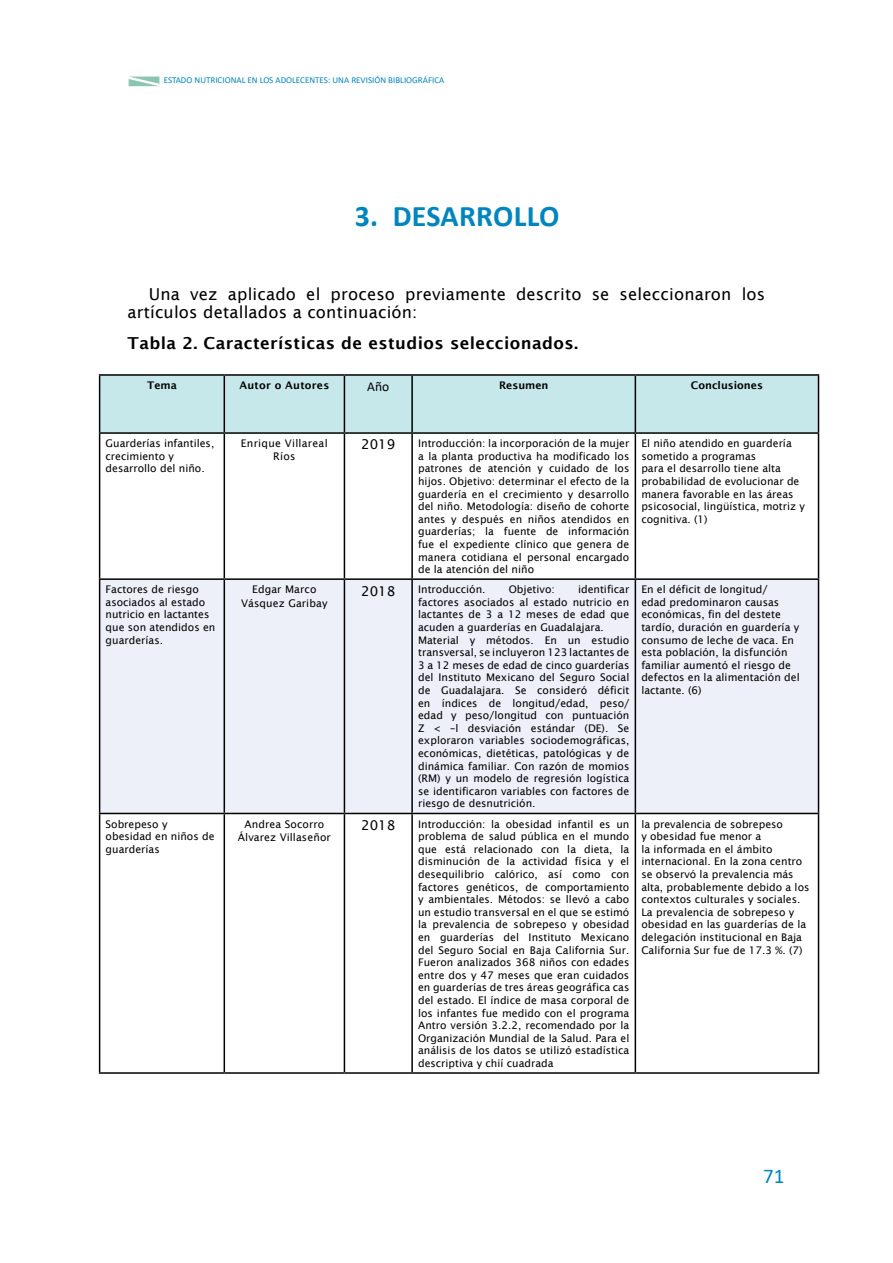
<style>
.page{position:relative;width:893px;height:1263px;background:#fff}
.page>*{position:absolute;margin:0;border:0;box-sizing:border-box;transform-origin:0 0}
.t1{font:700 30px "Calibri";letter-spacing:.01em;color:#0086bd}
.t2{font:21px "Calibri";color:#0086bd}
.t3{font:16.5px/18px "Lucida Sans";letter-spacing:.01em;color:#000}
.t4{font:600 16.5px "Lucida Sans";letter-spacing:.025em;color:#000}
.t5{font:13.5px "Lucida Sans";color:#000}
.t6{font:13.5px "Calibri";color:#000}
.t7{font:10.5px/12.6px "Lucida Sans";color:#000}
.t8{font:600 10.5px "Lucida Sans";color:#000}
.t9{font:10.5px/12.6px "Lucida Sans";letter-spacing:.025em;color:#000;text-align:center}
.t10{font:600 10.5px "Lucida Sans";letter-spacing:.025em;color:#000}
.t11{font:9px "Calibri";color:#0086bd}
</style>
<div class="page">
<svg style="left:129px;top:77px;width:30px;height:9px"></svg>
<div style="left:100px;top:376px;width:718px;height:56px;background:#c6e8eb"></div>
<div style="left:100px;top:580px;width:718px;height:233px;background:#eef0f9"></div>
<hr style="left:224px;top:374px;width:120px;height:2px;background:#000">
<hr style="left:224px;top:376px;width:1px;height:56px;background:#000">
<hr style="left:344px;top:374px;width:68px;height:2px;background:#000">
<hr style="left:344px;top:376px;width:1px;height:56px;background:#000">
<hr style="left:412px;top:374px;width:223px;height:2px;background:#000">
<hr style="left:411px;top:376px;width:2px;height:56px;background:#000">
<hr style="left:635px;top:374px;width:184px;height:2px;background:#000">
<hr style="left:635px;top:376px;width:1px;height:56px;background:#000">
<hr style="left:818px;top:376px;width:1px;height:56px;background:#000">
<hr style="left:99px;top:434px;width:1px;height:144px;background:#000">
<hr style="left:224px;top:432px;width:120px;height:2px;background:#000">
<hr style="left:224px;top:434px;width:1px;height:144px;background:#000">
<hr style="left:344px;top:432px;width:68px;height:2px;background:#000">
<hr style="left:344px;top:434px;width:1px;height:144px;background:#000">
<hr style="left:412px;top:432px;width:223px;height:2px;background:#000">
<hr style="left:411px;top:434px;width:2px;height:144px;background:#000">
<hr style="left:635px;top:432px;width:184px;height:2px;background:#000">
<hr style="left:635px;top:434px;width:1px;height:144px;background:#000">
<hr style="left:818px;top:434px;width:1px;height:144px;background:#000">
<hr style="left:99px;top:578px;width:125px;height:2px;background:#000">
<hr style="left:99px;top:580px;width:1px;height:233px;background:#000">
<hr style="left:224px;top:578px;width:120px;height:2px;background:#000">
<hr style="left:224px;top:580px;width:1px;height:233px;background:#000">
<hr style="left:344px;top:578px;width:68px;height:2px;background:#000">
<hr style="left:344px;top:580px;width:1px;height:233px;background:#000">
<hr style="left:412px;top:578px;width:223px;height:2px;background:#000">
<hr style="left:411px;top:580px;width:2px;height:233px;background:#000">
<hr style="left:635px;top:578px;width:184px;height:2px;background:#000">
<hr style="left:635px;top:580px;width:1px;height:233px;background:#000">
<hr style="left:818px;top:580px;width:1px;height:233px;background:#000">
<hr style="left:99px;top:813px;width:125px;height:1px;background:#000">
<hr style="left:99px;top:814px;width:1px;height:258px;background:#000">
<hr style="left:224px;top:813px;width:120px;height:1px;background:#000">
<hr style="left:224px;top:814px;width:1px;height:258px;background:#000">
<hr style="left:344px;top:813px;width:68px;height:1px;background:#000">
<hr style="left:344px;top:814px;width:1px;height:258px;background:#000">
<hr style="left:412px;top:813px;width:223px;height:1px;background:#000">
<hr style="left:411px;top:814px;width:2px;height:258px;background:#000">
<hr style="left:635px;top:813px;width:184px;height:1px;background:#000">
<hr style="left:635px;top:814px;width:1px;height:258px;background:#000">
<hr style="left:818px;top:814px;width:1px;height:258px;background:#000">
<hr style="left:99px;top:1072px;width:125px;height:2px;background:#000">
<hr style="left:224px;top:1072px;width:120px;height:2px;background:#000">
<hr style="left:344px;top:1072px;width:68px;height:2px;background:#000">
<hr style="left:412px;top:1072px;width:223px;height:2px;background:#000">
<hr style="left:635px;top:1072px;width:184px;height:2px;background:#000">
<hr style="left:99px;top:374px;width:125px;height:2px;background:#000">
<hr style="left:99px;top:376px;width:1px;height:56px;background:#000">
<hr style="left:99px;top:432px;width:125px;height:2px;background:#000">
<p class="t11" style="left:164px;top:74px;width:282px">ESTADO NUTRICIONAL EN LOS ADOLECENTES: UNA REVISIÓN BIBLIOGRÁFICA</p>
<h1 class="t1" style="left:355px;top:195px;width:206px">3. DESARROLLO</h1>
<h3 class="t3" style="left:128px;top:285px;width:639px;text-indent:21px">Una vez aplicado el proceso previamente descrito se seleccionaron los artículos detallados a continuación:</h3>
<h3 class="t4" style="left:128px;top:333px;width:452px">Tabla 2. Características de estudios seleccionados.</h3>
<p class="t8" style="left:147px;top:379px;width:31px">Tema</p>
<p class="t10" style="left:239px;top:379px;width:91px">Autor o Autores</p>
<p class="t6" style="left:367px;top:377px;width:24px">Año</p>
<p class="t8" style="left:499px;top:379px;width:51px">Resumen</p>
<p class="t8" style="left:691px;top:379px;width:74px">Conclusiones</p>
<p class="t7" style="left:106px;top:437px;width:110px">Guarderías infantiles, crecimiento y desarrollo del niño.</p>
<p class="t9" style="left:241px;top:437px;width:88px">Enrique Villareal<br>Ríos</p>
<p class="t5" style="left:361px;top:437px;width:36px">2019</p>
<p class="t7" style="left:418px;top:437px;width:213px;text-align:justify">Introducción: la incorporación de la mujer a la planta productiva ha modificado los patrones de atención y cuidado de los hijos. Objetivo: determinar el efecto de la guardería en el crecimiento y desarrollo del niño. Metodología: diseño de cohorte antes y después en niños atendidos en guarderías; la fuente de información fue el expediente clínico que genera de manera cotidiana el personal encargado de la atención del niño</p>
<p class="t7" style="left:641px;top:437px;width:165px">El niño atendido en guardería sometido a programas<br>para el desarrollo tiene alta probabilidad de evolucionar de manera favorable en las áreas psicosocial, lingüística, motriz y cognitiva. (1)</p>
<p class="t7" style="left:106px;top:583px;width:111px">Factores de riesgo asociados al estado nutricio en lactantes que son atendidos en guarderías.</p>
<p class="t7" style="left:241px;top:583px;width:88px;line-height:13.5px;text-align:center">Edgar Marco<br>Vásquez Garibay</p>
<p class="t5" style="left:361px;top:583px;width:36px">2018</p>
<p class="t7" style="left:418px;top:583px;width:69px">Introducción.</p>
<p class="t7" style="left:509px;top:583px;width:47px">Objetivo:</p>
<p class="t7" style="left:418px;top:583px;width:213px;text-indent:160px">identificar factores asociados al estado nutricio en lactantes de 3 a 12 meses de edad que acuden a guarderías en Guadalajara.<br>Material y métodos. En un estudio transversal, se incluyeron 123 lactantes de 3 a 12 meses de edad de cinco guarderías del Instituto Mexicano del Seguro Social de Guadalajara. Se consideró déficit en índices de longitud/edad, peso/ edad y peso/longitud con puntuación Z &lt; –l desviación estándar (DE). Se exploraron variables sociodemográficas, económicas, dietéticas, patológicas y de dinámica familiar. Con razón de momios (RM) y un modelo de regresión logística se identificaron variables con factores de riesgo de desnutrición.</p>
<p class="t7" style="left:641px;top:583px;width:160px">En el déficit de longitud/<br>edad predominaron causas económicas, fin del destete tardío, duración en guardería y consumo de leche de vaca. En esta población, la disfunción familiar aumentó el riesgo de defectos en la alimentación del lactante. (6)</p>
<p class="t7" style="left:106px;top:817px;width:110px">Sobrepeso y obesidad en niños de guarderías</p>
<p class="t7" style="left:238px;top:817px;width:95px;line-height:13.5px;text-align:center">Andrea Socorro<br>Álvarez Villaseñor</p>
<p class="t5" style="left:361px;top:817px;width:36px">2018</p>
<p class="t7" style="left:418px;top:817px;width:213px;text-align:justify">Introducción: la obesidad infantil es un problema de salud pública en el mundo que está relacionado con la dieta, la disminución de la actividad física y el desequilibrio calórico, así como con factores genéticos, de comportamiento y ambientales. Métodos: se llevó a cabo un estudio transversal en el que se estimó la prevalencia de sobrepeso y obesidad en guarderías del Instituto Mexicano del Seguro Social en Baja California Sur.<br>Fueron analizados 368 niños con edades entre dos y 47 meses que eran cuidados en guarderías de tres áreas geográfica cas del estado. El índice de masa corporal de los infantes fue medido con el programa Antro versión 3.2.2, recomendado por la Organización Mundial de la Salud. Para el análisis de los datos se utilizó estadística descriptiva y chií cuadrada</p>
<p class="t7" style="left:641px;top:817px;width:170px">la prevalencia de sobrepeso<br>y obesidad fue menor a<br>la informada en el ámbito internacional. En la zona centro se observó la prevalencia más alta, probablemente debido a los contextos culturales y sociales.<br>La prevalencia de sobrepeso y obesidad en las guarderías de la delegación institucional en Baja<br>California Sur fue de 17.3 %. (7)</p>
<h2 class="t2" style="left:763px;top:1161px;width:23px">71</h2>
</div>
